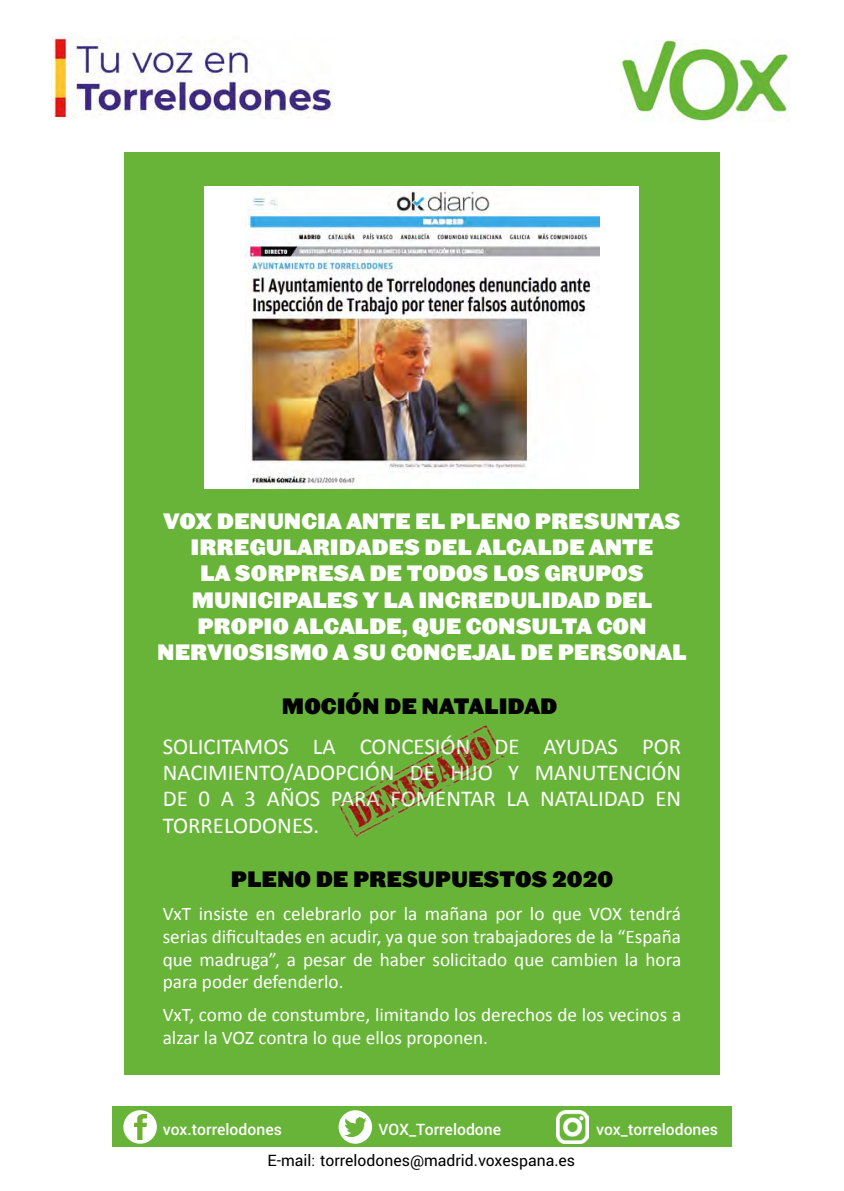
<style>
.page{position:relative;width:844px;height:1191px;background:#fff}
.page>*{position:absolute;margin:0;border:0;box-sizing:border-box;transform-origin:0 0}
.t1{font:22.75px/26.2px "Calibri";color:#fff;text-align:justify}
.t2{font:21.18px/26.2px "Leviathan HTF Black";color:#fff;text-align:center;scale:.91 1}
.t3{font:21.18px "Leviathan HTF Black";color:#000;scale:.91 1}
.t4{font:19.25px/22.8px "Calibri";color:#fff;text-align:justify}
.t5{font:500 17.5px "Yantramanav";color:#fff}
.t6{font:17.5px "Yantramanav";color:#000}
</style>
<div class="page">
<div style="left:112px;top:1106px;width:619px;height:41px;background:#68b438"></div>
<div style="left:123px;top:1110px;width:34px;height:33px;background:#fff;border-radius:50%"></div>
<img style="left:134px;top:1114px;width:12px;height:25px">
<div style="left:338px;top:1110px;width:34px;height:33px;background:#fff;border-radius:50%"></div>
<img style="left:344px;top:1117px;width:22px;height:19px">
<img style="left:556px;top:1110px;width:32px;height:33px">
<img style="left:620px;top:39px;width:169px;height:83px">
<img style="left:51px;top:37px;width:283px;height:81px">
<div style="left:124px;top:152px;width:595px;height:922px;background:#68b438"></div>
<img style="left:338px;top:725px;width:167px;height:113px">
<div style="left:204px;top:186px;width:435px;height:303px;background:#fff"></div>
<img style="left:245px;top:186px;width:354px;height:302px">
<p class="t2" style="left:157px;top:508px;width:583px">VOX DENUNCIA ANTE EL PLENO PRESUNTAS IRREGULARIDADES DEL ALCALDE ANTE<br>LA SORPRESA DE TODOS LOS GRUPOS MUNICIPALES Y LA INCREDULIDAD DEL PROPIO ALCALDE, QUE CONSULTA CON NERVIOSISMO A SU CONCEJAL DE PERSONAL</p>
<p class="t3" style="left:282px;top:692px;width:304px">MOCIÓN DE NATALIDAD</p>
<p class="t1" style="left:163px;top:732px;width:520px">SOLICITAMOS LA CONCESIÓN DE AYUDAS POR NACIMIENTO/ADOPCIÓN DE HIJO Y MANUTENCIÓN DE 0 A 3 AÑOS PARA FOMENTAR LA NATALIDAD EN TORRELODONES.</p>
<p class="t3" style="left:231px;top:865px;width:421px">PLENO DE PRESUPUESTOS 2020</p>
<p class="t4" style="left:163px;top:901px;width:520px">VxT insiste en celebrarlo por la mañana por lo que VOX tendrá serias dificultades en acudir, ya que son trabajadores de la “España que madruga”, a pesar de haber solicitado que cambien la hora para poder defenderlo.</p>
<p class="t4" style="left:163px;top:1002px;width:520px">VxT, como de constumbre, limitando los derechos de los vecinos a alzar la VOZ contra lo que ellos proponen.</p>
<p class="t5" style="left:163px;top:1118px;width:120px">vox.torrelodones</p>
<p class="t5" style="left:378px;top:1118px;width:124px">VOX_Torrelodone</p>
<p class="t5" style="left:596px;top:1118px;width:123px">vox_torrelodones</p>
<p class="t6" style="left:267px;top:1149px;width:309px">E-mail: torrelodones@madrid.voxespana.es</p>
</div>
